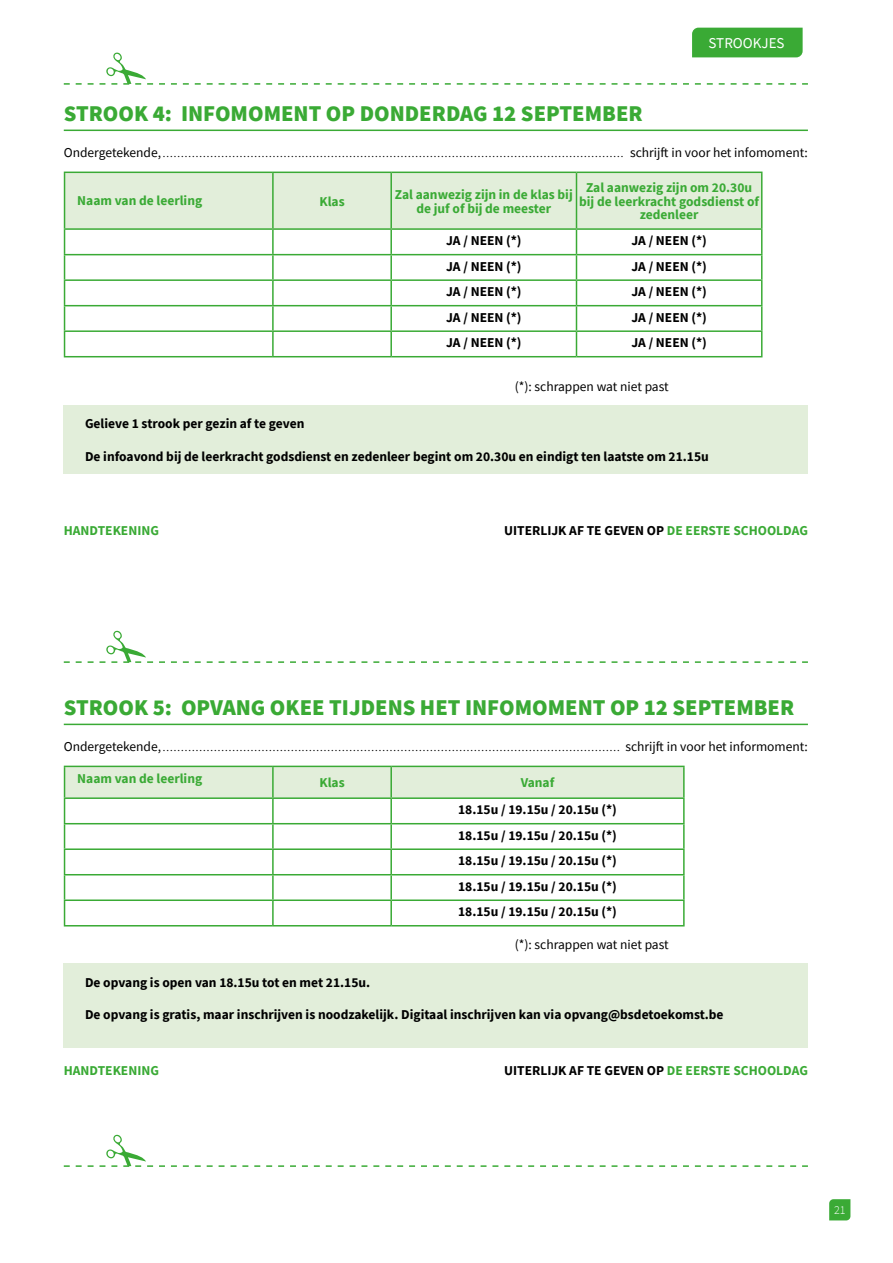
<style>
.page{position:relative;width:893px;height:1263px;background:#fff}
.page>*{position:absolute;margin:0;border:0;box-sizing:border-box;transform-origin:0 0}
.t1{font:900 22.5px "Source Sans Pro";color:#3aaa35}
.t2{font:15px "Source Sans Pro";color:#fff}
.t3{font:700 13.5px/25.5px "Source Sans Pro";color:#000;text-align:justify}
.t4{font:700 13.5px/13.5px "Source Sans Pro";color:#3aaa35;text-align:center}
.t5{font:13.5px "Source Sans Pro";color:#000}
.t6{font:300 12px "Source Sans Pro";color:#fff}
.s1{color:#3aaa35}
</style>
<div class="page">
<svg style="left:829px;top:1199px;width:21px;height:21px"></svg>
<hr style="left:64px;top:130px;width:744px;height:1px;background:#3aaa35">
<hr style="left:64px;top:356px;width:209px;height:1px;background:#3aaa35">
<hr style="left:273px;top:356px;width:118px;height:1px;background:#3aaa35">
<svg style="left:64px;top:172px;width:698px;height:184px"></svg>
<hr style="left:391px;top:279px;width:185px;height:2px;background:#3aaa35">
<hr style="left:576px;top:279px;width:186px;height:2px;background:#3aaa35">
<hr style="left:391px;top:305px;width:185px;height:1px;background:#3aaa35">
<hr style="left:576px;top:305px;width:186px;height:1px;background:#3aaa35">
<hr style="left:391px;top:330px;width:185px;height:2px;background:#3aaa35">
<hr style="left:576px;top:330px;width:186px;height:2px;background:#3aaa35">
<hr style="left:391px;top:356px;width:185px;height:1px;background:#3aaa35">
<hr style="left:576px;top:356px;width:186px;height:1px;background:#3aaa35">
<div style="left:64px;top:406px;width:744px;height:68px;background:#e2eeda"></div>
<svg style="left:64px;top:28px;width:744px;height:57px"></svg>
<svg style="left:64px;top:630px;width:744px;height:33px"></svg>
<svg style="left:64px;top:1134px;width:744px;height:33px"></svg>
<hr style="left:64px;top:724px;width:744px;height:1px;background:#3aaa35">
<hr style="left:391px;top:766px;width:294px;height:1px;background:#3aaa35">
<hr style="left:683px;top:767px;width:2px;height:30px;background:#3aaa35">
<hr style="left:391px;top:797px;width:294px;height:2px;background:#3aaa35">
<hr style="left:683px;top:799px;width:2px;height:24px;background:#3aaa35">
<svg style="left:64px;top:766px;width:620px;height:159px"></svg>
<hr style="left:64px;top:823px;width:209px;height:1px;background:#3aaa35">
<hr style="left:64px;top:848px;width:209px;height:2px;background:#3aaa35">
<hr style="left:64px;top:874px;width:209px;height:1px;background:#3aaa35">
<hr style="left:64px;top:899px;width:209px;height:2px;background:#3aaa35">
<hr style="left:64px;top:925px;width:209px;height:1px;background:#3aaa35">
<hr style="left:272px;top:824px;width:2px;height:24px;background:#3aaa35">
<hr style="left:272px;top:850px;width:2px;height:24px;background:#3aaa35">
<hr style="left:272px;top:875px;width:2px;height:24px;background:#3aaa35">
<hr style="left:272px;top:901px;width:2px;height:24px;background:#3aaa35">
<hr style="left:273px;top:823px;width:118px;height:1px;background:#3aaa35">
<hr style="left:273px;top:848px;width:118px;height:2px;background:#3aaa35">
<hr style="left:273px;top:874px;width:118px;height:1px;background:#3aaa35">
<hr style="left:273px;top:899px;width:118px;height:2px;background:#3aaa35">
<hr style="left:273px;top:925px;width:118px;height:1px;background:#3aaa35">
<hr style="left:390px;top:824px;width:2px;height:24px;background:#3aaa35">
<hr style="left:390px;top:850px;width:2px;height:24px;background:#3aaa35">
<hr style="left:390px;top:875px;width:2px;height:24px;background:#3aaa35">
<hr style="left:390px;top:901px;width:2px;height:24px;background:#3aaa35">
<hr style="left:391px;top:823px;width:294px;height:1px;background:#3aaa35">
<hr style="left:683px;top:824px;width:2px;height:24px;background:#3aaa35">
<hr style="left:683px;top:850px;width:2px;height:24px;background:#3aaa35">
<hr style="left:683px;top:875px;width:2px;height:24px;background:#3aaa35">
<hr style="left:683px;top:901px;width:2px;height:24px;background:#3aaa35">
<hr style="left:391px;top:848px;width:294px;height:2px;background:#3aaa35">
<hr style="left:391px;top:874px;width:294px;height:1px;background:#3aaa35">
<hr style="left:391px;top:899px;width:294px;height:2px;background:#3aaa35">
<hr style="left:391px;top:925px;width:294px;height:1px;background:#3aaa35">
<div style="left:64px;top:964px;width:744px;height:84px;background:#e2eeda"></div>
<p class="t2" style="left:709px;top:34px;width:78px">STROOKJES</p>
<h1 class="t1" style="left:64px;top:98px;width:580px">STROOK 4: INFOMOMENT OP DONDERDAG 12 SEPTEMBER</h1>
<p class="t5" style="left:64px;top:144px;width:99px">Ondergetekende,</p>
<p class="t5" style="left:630px;top:144px;width:179px">schrijft in voor het infomoment:</p>
<p class="t4" style="left:77px;top:193px;width:126px">Naam van de leerling</p>
<p class="t4" style="left:319px;top:194px;width:27px">Klas</p>
<p class="t4" style="left:395px;top:188px;width:179px">Zal aanwezig zijn in de klas bij de juf of bij de meester</p>
<p class="t4" style="left:579px;top:181px;width:181px">Zal aanwezig zijn om 20.30u bij de leerkracht godsdienst of zedenleer</p>
<p class="t3" style="left:446px;top:228px;width:77px">JA / NEEN (*)</p>
<p class="t3" style="left:631px;top:228px;width:77px">JA / NEEN (*)</p>
<p class="t3" style="left:446px;top:253px;width:77px">JA / NEEN (*)</p>
<p class="t3" style="left:631px;top:253px;width:77px">JA / NEEN (*)</p>
<p class="t3" style="left:446px;top:279px;width:77px">JA / NEEN (*)</p>
<p class="t3" style="left:631px;top:279px;width:77px">JA / NEEN (*)</p>
<p class="t3" style="left:446px;top:304px;width:77px">JA / NEEN (*)</p>
<p class="t3" style="left:631px;top:304px;width:77px">JA / NEEN (*)</p>
<p class="t3" style="left:446px;top:330px;width:77px">JA / NEEN (*)</p>
<p class="t3" style="left:631px;top:330px;width:77px">JA / NEEN (*)</p>
<p class="t5" style="left:515px;top:378px;width:155px">(*): schrappen wat niet past</p>
<p class="t3" style="left:85px;top:411px;width:221px">Gelieve 1 strook per gezin af te geven</p>
<p class="t3" style="left:85px;top:443px;width:625px">De infoavond bij de leerkracht godsdienst en zedenleer begint om 20.30u en eindigt ten laatste om 21.15u</p>
<p class="t4" style="left:64px;top:524px;width:97px">HANDTEKENING</p>
<p class="t3" style="left:504px;top:518px;width:305px">UITERLIJK AF TE GEVEN OP <span class="s1">DE EERSTE SCHOOLDAG</span></p>
<h1 class="t1" style="left:64px;top:692px;width:732px">STROOK 5: OPVANG OKEE TIJDENS HET INFOMOMENT OP 12 SEPTEMBER</h1>
<p class="t5" style="left:64px;top:738px;width:99px">Ondergetekende,</p>
<p class="t5" style="left:625px;top:738px;width:184px">schrijft in voor het informoment:</p>
<p class="t4" style="left:77px;top:771px;width:126px">Naam van de leerling</p>
<p class="t4" style="left:319px;top:776px;width:27px">Klas</p>
<p class="t4" style="left:521px;top:776px;width:35px">Vanaf</p>
<p class="t3" style="left:458px;top:797px;width:160px">18.15u / 19.15u / 20.15u (*)<br>18.15u / 19.15u / 20.15u (*)<br>18.15u / 19.15u / 20.15u (*)<br>18.15u / 19.15u / 20.15u (*)<br>18.15u / 19.15u / 20.15u (*)</p>
<p class="t5" style="left:515px;top:936px;width:155px">(*): schrappen wat niet past</p>
<p class="t3" style="left:85px;top:969px;width:287px">De opvang is open van 18.15u tot en met 21.15u.</p>
<p class="t3" style="left:85px;top:1001px;width:640px">De opvang is gratis, maar inschrijven is noodzakelijk. Digitaal inschrijven kan via opvang@bsdetoekomst.be</p>
<p class="t4" style="left:64px;top:1064px;width:97px">HANDTEKENING</p>
<p class="t3" style="left:504px;top:1058px;width:305px">UITERLIJK AF TE GEVEN OP <span class="s1">DE EERSTE SCHOOLDAG</span></p>
<p class="t6" style="left:834px;top:1203px;width:13px">21</p>
</div>
